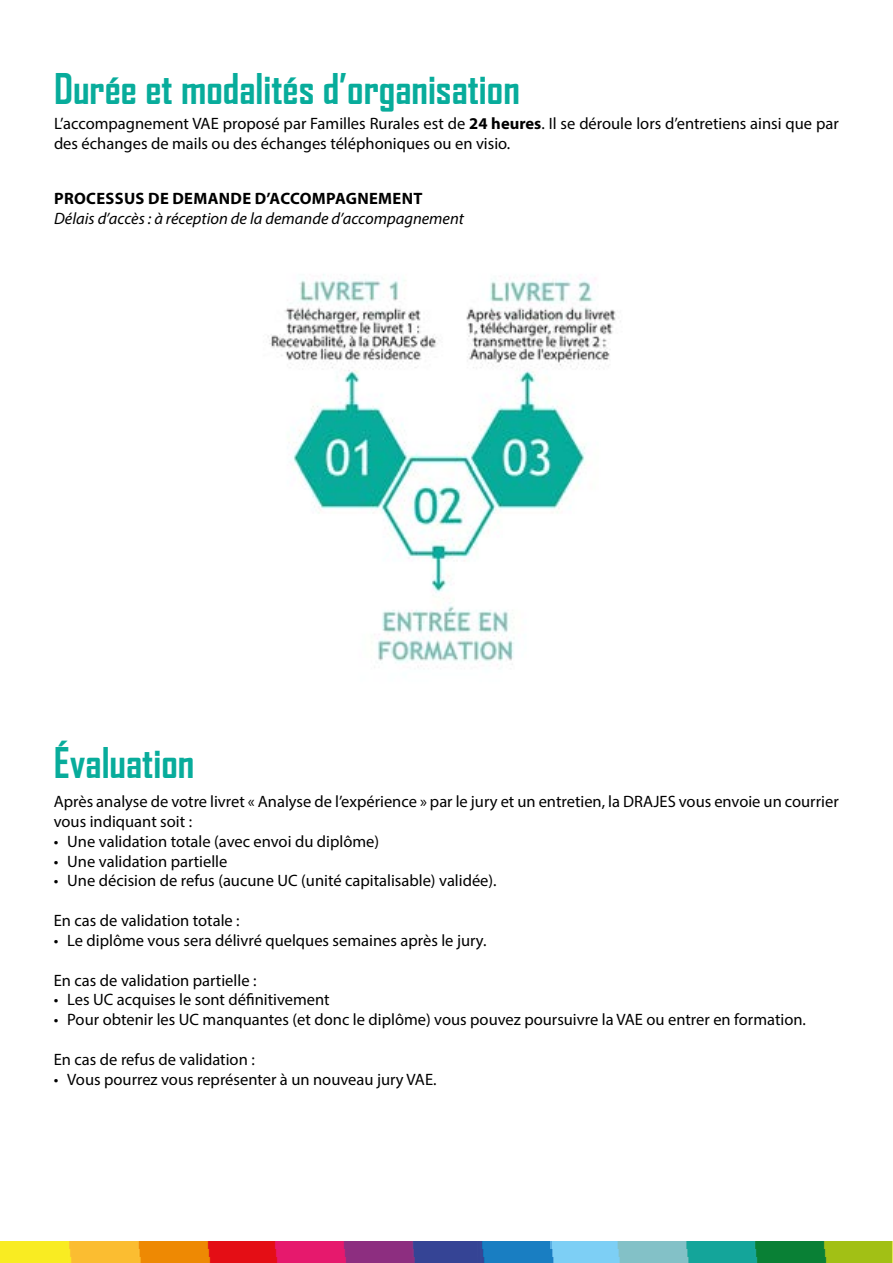
<style>
.page{position:relative;width:893px;height:1263px;background:#fff}
.page>*{position:absolute;margin:0;border:0;box-sizing:border-box;transform-origin:0 0}
.t1{font:700 40.5px "Agency FB";color:#08ac9b}
.t2{font:16.5px/19.8px "Myriad Pro";color:#000}
.t3{font:italic 16.5px "Myriad Pro";color:#000}
.t4{font:700 16.5px "Myriad Pro";letter-spacing:.02em;color:#000}
.s1{font-weight:700}
</style>
<div class="page">
<img style="left:0;top:1242px;width:892px;height:21px">
<svg style="left:892px;top:1242px;width:1px;height:21px"></svg>
<img style="left:268px;top:274px;width:353px;height:391px">
<h1 class="t1" style="left:54px;top:64px;width:467px">Durée et modalités d’organisation</h1>
<p class="t2" style="left:54px;top:114px;width:786px">L’accompagnement VAE proposé par Familles Rurales est de <span class="s1">24 heures</span>. Il se déroule lors d’entretiens ainsi que par des échanges de mails ou des échanges téléphoniques ou en visio.</p>
<p class="t4" style="left:54px;top:188px;width:370px">PROCESSUS DE DEMANDE D’ACCOMPAGNEMENT</p>
<p class="t3" style="left:54px;top:208px;width:412px">Délais d’accès : à réception de la demande d’accompagnement</p>
<h1 class="t1" style="left:54px;top:737px;width:142px">Évaluation</h1>
<p class="t2" style="left:54px;top:791px;width:786px">Après analyse de votre livret « Analyse de l’expérience » par le jury et un entretien, la DRAJES vous envoie un courrier vous indiquant soit :</p>
<p class="t2" style="left:54px;top:831px;width:327px">• Une validation totale (avec envoi du diplôme)</p>
<p class="t2" style="left:54px;top:851px;width:175px">• Une validation partielle</p>
<p class="t2" style="left:54px;top:871px;width:444px">• Une décision de refus (aucune UC (unité capitalisable) validée).</p>
<p class="t2" style="left:54px;top:910px;width:187px">En cas de validation totale :</p>
<p class="t2" style="left:54px;top:930px;width:434px">• Le diplôme vous sera délivré quelques semaines après le jury.</p>
<p class="t2" style="left:54px;top:970px;width:204px">En cas de validation partielle :</p>
<p class="t2" style="left:54px;top:989px;width:277px">• Les UC acquises le sont définitivement</p>
<p class="t2" style="left:54px;top:1009px;width:754px">• Pour obtenir les UC manquantes (et donc le diplôme) vous pouvez poursuivre la VAE ou entrer en formation.</p>
<p class="t2" style="left:54px;top:1049px;width:202px">En cas de refus de validation :</p>
<p class="t2" style="left:54px;top:1069px;width:384px">• Vous pourrez vous représenter à un nouveau jury VAE.</p>
</div>
